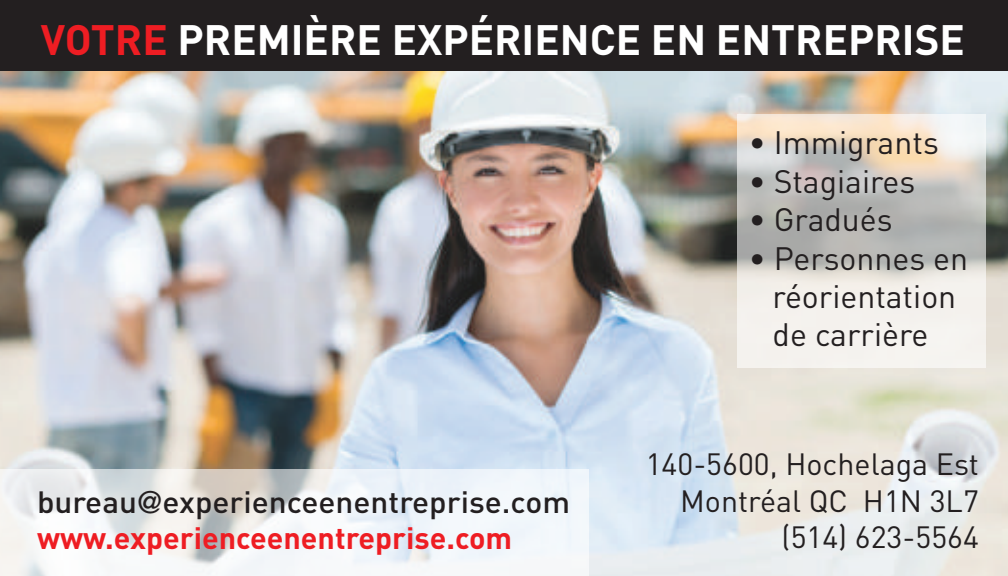
<style>
.page{position:relative;width:1008px;height:576px;background:#fff}
.page>*{position:absolute;margin:0;border:0;box-sizing:border-box;transform-origin:0 0}
.t1{font:700 42px "DIN";color:#fff}
.t2{font:32px/38.4px "DIN";color:#231f20;text-align:center}
.t3{font:500 30.4px/36.4px "DIN";color:#231f20;scale:1.04 1}
.t4{font:30.4px/36.4px "DIN";color:#231f20;text-align:right}
.s1{color:#ee1d23}
.s2{font-family:"Helvetica Neue"}
.s3{font-weight:700;color:#ee1d23}
</style>
<div class="page">
<img style="left:0;top:71px;width:1008px;height:505px">
<svg style="left:0;top:469px;width:589px;height:107px;fill:#f2f5f9"></svg>
<svg style="left:737px;top:114px;width:249px;height:254px;background:#dad6d0"></svg>
<div style="left:0;top:0;width:1008px;height:71px;background:#231f20"></div>
<h1 class="t1" style="left:41px;top:12px;width:926px"><span class="s1">VOTRE</span> PREMIÈRE EXPÉRIENCE EN ENTREPRISE</h1>
<p class="t3" style="left:37px;top:483px;width:514px">bureau<span class="s2">@</span>experienceenentreprise.com <span class="s3">www.experienceenentreprise.com</span></p>
<p class="t2" style="left:749px;top:123px;width:192px">• Immigrants</p>
<p class="t2" style="left:749px;top:161px;width:168px">• Stagiaires</p>
<p class="t2" style="left:749px;top:200px;width:146px">• Gradués</p>
<p class="t2" style="left:749px;top:238px;width:221px">• Personnes en réorientation de carrière</p>
<p class="t4" style="left:646px;top:445px;width:335px">140-5600, Hochelaga Est<br>Montréal QC H1N 3L7 (514) 623-5564</p>
</div>
